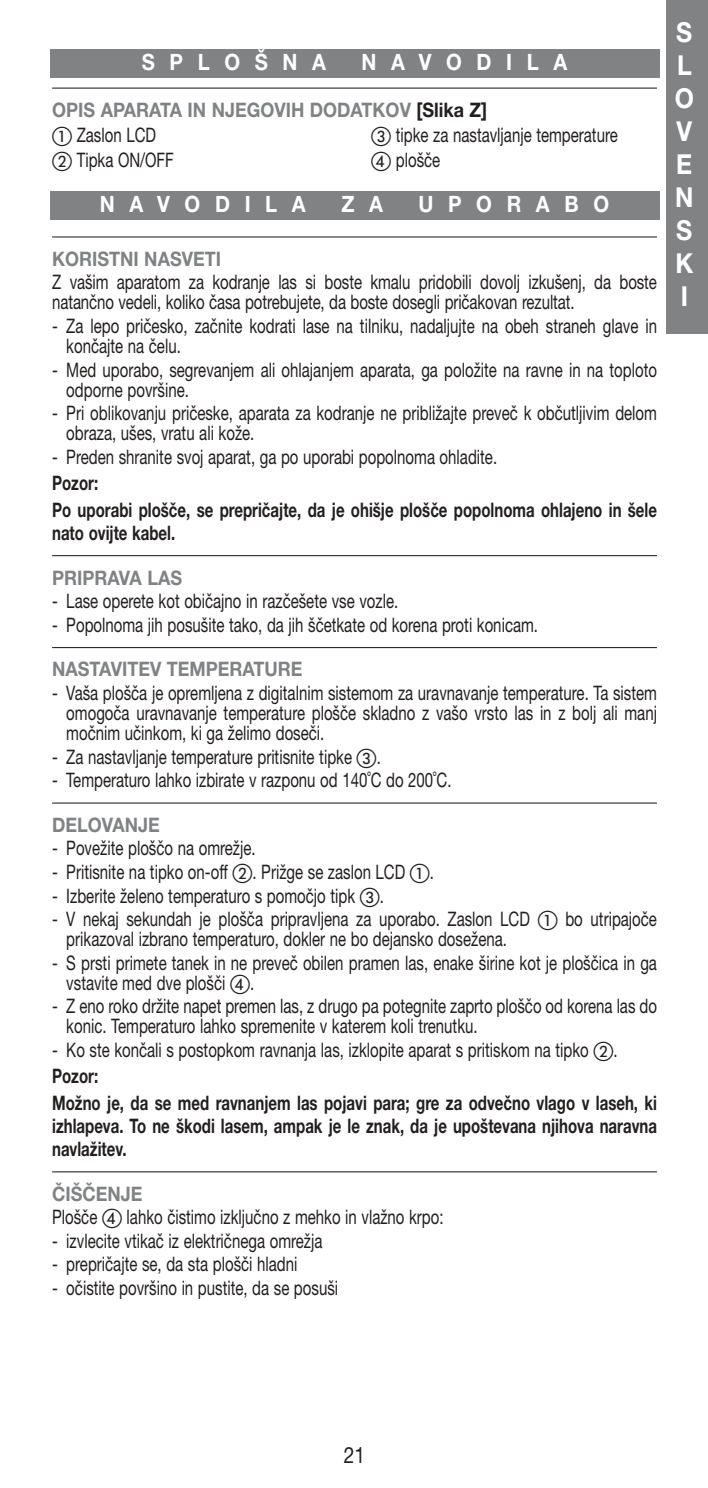
<style>
.page{position:relative;width:708px;height:1488px;background:#fff}
.page>*{position:absolute;margin:0;border:0;box-sizing:border-box;transform-origin:0 0}
.t1{font:700 27.5px/33px "Helvetica Neue East A";color:#fff;text-align:justify;scale:.9 1}
.t2{font:700 22.5px "Helvetica Neue East A";letter-spacing:.72em;color:#fff;scale:.9 1}
.t3{font:22.5px "Helvetica Neue East A";color:#231f1f;scale:.85 1}
.t4{font:20px/20px "Helvetica Neue East A";color:#231f1f;scale:.75 1}
.t5{font:700 20px/26.5px "Helvetica Neue East A";color:#231f1f;scale:.75 1}
.t6{font:700 20px/24.8px "Helvetica Neue East A";color:#808284;scale:.9 1}
.s1{color:#231f1f}
.s2{font-family:"Palli Num";font-weight:400;color:#231f1f}
.s3{font-weight:400;color:#231f1f}
.s4{font-family:"Palli Num"}
.s5{font-weight:400}
.s6{font-family:"Palli Num";font-weight:400}
.s7{font-weight:700;color:#808284}
</style>
<div class="page">
<hr style="left:52px;top:88px;width:605px;height:1px;background:#231f1f">
<div style="left:50px;top:50px;width:609px;height:28px;background:#808284"></div>
<hr style="left:52px;top:236px;width:605px;height:1px;background:#231f1f">
<hr style="left:52px;top:555px;width:605px;height:1px;background:#231f1f">
<hr style="left:52px;top:647px;width:605px;height:1px;background:#231f1f">
<hr style="left:52px;top:802px;width:605px;height:1px;background:#231f1f">
<hr style="left:52px;top:1171px;width:605px;height:1px;background:#231f1f">
<div style="left:50px;top:191px;width:609px;height:29px;background:#808284"></div>
<div style="left:666px;top:0;width:41px;height:333px;background:#808284"></div>
<p class="t2" style="left:142px;top:54px;width:206px">SPLOŠNA</p>
<p class="t2" style="left:361px;top:54px;width:230px">NAVODILA</p>
<p class="t6" style="left:52px;top:100px;width:485px">OPIS APARATA IN NJEGOVIH DODATKOV <span class="s1">[Slika Z]<br></span><span class="s2">A</span> <span class="s3">Zaslon LCD</span></p>
<p class="t4" style="left:371px;top:127px;width:330px"><span class="s4">C</span> tipke za nastavljanje temperature</p>
<p class="t4" style="left:52px;top:152px;width:164px"><span class="s4">B</span> Tipka ON/OFF</p>
<p class="t4" style="left:371px;top:152px;width:94px"><span class="s4">D</span> plošče</p>
<p class="t2" style="left:100px;top:195px;width:230px">NAVODILA</p>
<p class="t2" style="left:341px;top:195px;width:48px">Z A</p>
<p class="t2" style="left:418px;top:195px;width:213px">UPORABO</p>
<p class="t6" style="left:52px;top:249px;width:189px">KORISTNI NASVETI</p>
<p class="t4" style="left:52px;top:275px;width:807px">Z vašim aparatom za kodranje las si boste kmalu pridobili dovolj izkušenj, da boste natančno vedeli, koliko časa potrebujete, da boste dosegli pričakovan rezultat.</p>
<p class="t4" style="left:66px;top:318px;width:789px;text-indent:-14px">- Za lepo pričesko, začnite kodrati lase na tilniku, nadaljujte na obeh straneh glave in končajte na čelu.</p>
<p class="t4" style="left:66px;top:362px;width:789px;text-indent:-14px">- Med uporabo, segrevanjem ali ohlajanjem aparata, ga položite na ravne in na toploto odporne površine.</p>
<p class="t4" style="left:66px;top:405px;width:789px;text-indent:-14px">- Pri oblikovanju pričeske, aparata za kodranje ne približajte preveč k občutljivim delom obraza, ušes, vratu ali kože.</p>
<p class="t4" style="left:52px;top:449px;width:594px">- Preden shranite svoj aparat, ga po uporabi popolnoma ohladite.</p>
<p class="t5" style="left:52px;top:472px;width:807px">Pozor:<br>Po uporabi plošče, se prepričajte, da je ohišje plošče popolnoma ohlajeno in šele</p>
<p class="t5" style="left:52px;top:522px;width:166px">nato ovijte kabel.</p>
<p class="t6" style="left:52px;top:567px;width:146px">PRIPRAVA LAS</p>
<p class="t4" style="left:52px;top:593px;width:463px">- Lase operete kot običajno in razčešete vse vozle.</p>
<p class="t4" style="left:52px;top:617px;width:649px">- Popolnoma jih posušite tako, da jih ščetkate od korena proti konicam.</p>
<p class="t6" style="left:52px;top:659px;width:280px">NASTAVITEV TEMPERATURE</p>
<p class="t4" style="left:66px;top:685px;width:789px;text-align:justify;text-indent:-14px">- Vaša plošča je opremljena z digitalnim sistemom za uravnavanje temperature. Ta sistem omogoča uravnavanje temperature plošče skladno z vašo vrsto las in z bolj ali manj močnim učinkom, ki ga želimo doseči.</p>
<p class="t4" style="left:52px;top:749px;width:439px">- Za nastavljanje temperature pritisnite tipke <span class="s4">C</span>.</p>
<p class="t4" style="left:52px;top:772px;width:534px">- Temperaturo lahko izbirate v razponu od 140˚C do 200˚C.</p>
<p class="t6" style="left:52px;top:814px;width:121px">DELOVANJE</p>
<p class="t4" style="left:52px;top:840px;width:273px">- Povežite ploščo na omrežje.</p>
<p class="t4" style="left:52px;top:864px;width:510px">- Pritisnite na tipko on-off <span class="s4">B</span>. Prižge se zaslon LCD <span class="s4">A</span>.</p>
<p class="t4" style="left:52px;top:887px;width:444px">- Izberite želeno temperaturo s pomočjo tipk <span class="s4">C</span>.</p>
<p class="t4" style="left:66px;top:911px;width:789px;text-indent:-14px">- V nekaj sekundah je plošča pripravljena za uporabo. Zaslon LCD <span class="s4">A</span> bo utripajoče prikazoval izbrano temperaturo, dokler ne bo dejansko dosežena.</p>
<p class="t4" style="left:66px;top:955px;width:789px;text-indent:-14px">- S prsti primete tanek in ne preveč obilen pramen las, enake širine kot je ploščica in ga vstavite med dve plošči <span class="s4">D</span>.</p>
<p class="t4" style="left:66px;top:998px;width:789px;text-indent:-14px">- Z eno roko držite napet premen las, z drugo pa potegnite zaprto ploščo od korena las do konic. Temperaturo lahko spremenite v katerem koli trenutku.</p>
<p class="t5" style="left:52px;top:1038px;width:807px"><span class="s5">- Ko ste končali s postopkom ravnanja las, izklopite aparat s pritiskom na tipko</span> <span class="s6">B</span><span class="s5">.<br></span>Pozor:<br>Možno je, da se med ravnanjem las pojavi para; gre za odvečno vlago v laseh, ki</p>
<p class="t5" style="left:52px;top:1116px;width:807px;line-height:23px">izhlapeva. To ne škodi lasem, ampak je le znak, da je upoštevana njihova naravna navlažitev.</p>
<p class="t4" style="left:52px;top:1184px;width:523px;line-height:23.5px"><span class="s7">ČIŠČENJE<br></span>Plošče <span class="s4">D</span> lahko čistimo izključno z mehko in vlažno krpo:</p>
<p class="t4" style="left:52px;top:1233px;width:362px">- izvlecite vtikač iz električnega omrežja</p>
<p class="t4" style="left:52px;top:1256px;width:328px">- prepričajte se, da sta plošči hladni</p>
<p class="t4" style="left:52px;top:1280px;width:383px">- očistite površino in pustite, da se posuši</p>
<h1 class="t1" style="left:674px;top:19px;width:23px">S L O V E N S K I</h1>
<p class="t3" style="left:344px;top:1446px;width:26px">21</p>
</div>
